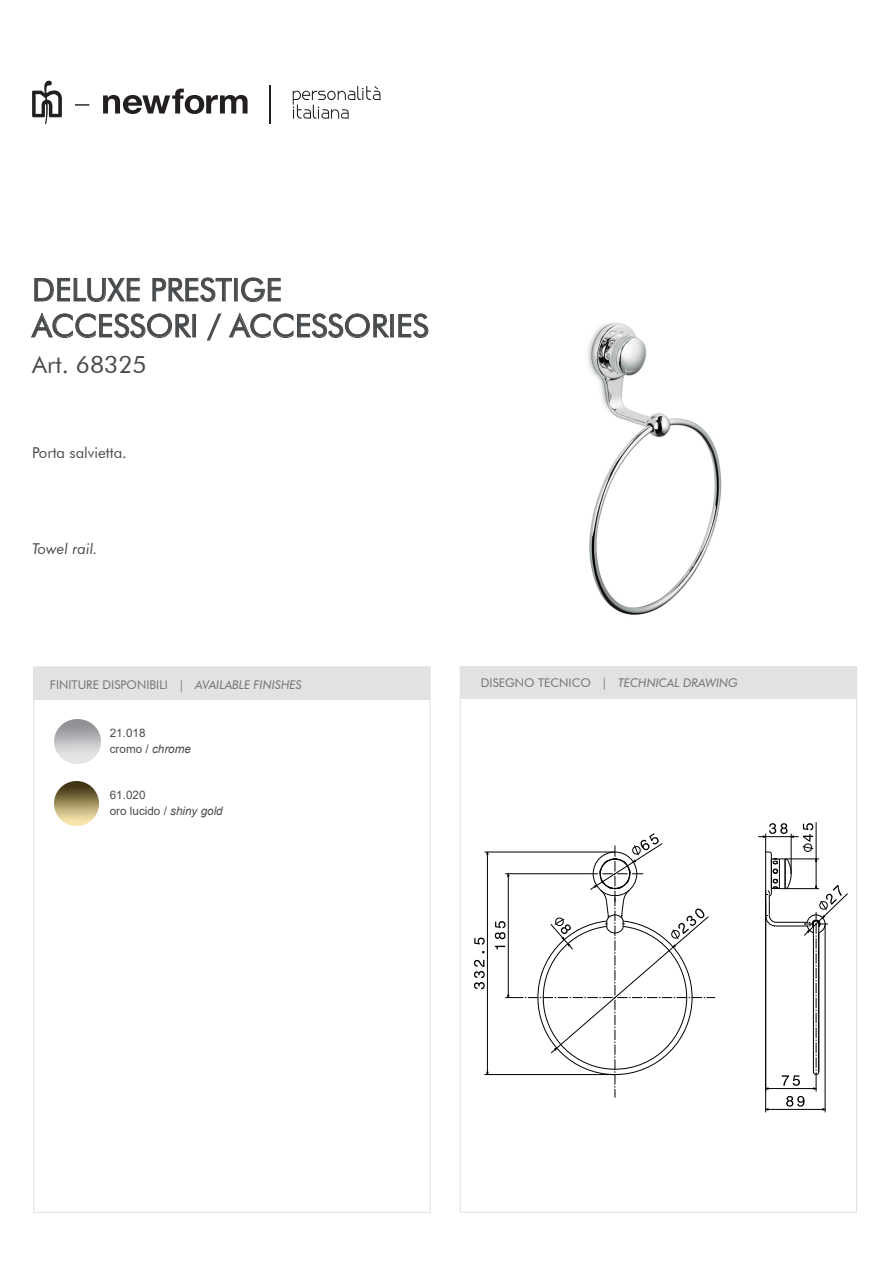
<style>
.page{position:relative;width:893px;height:1263px;background:#fff}
.page>*{position:absolute;margin:0;border:0;box-sizing:border-box;transform-origin:0 0}
.t1{font:31.5px/36px "Futura BT";color:#484b4d}
.t2{font:24px "Futura BT";color:#484b4d}
.t3{font:15px "Futura BT";color:#484b4d}
.t4{font:italic 15px "Futura BT";color:#484b4d}
.t5{font:12px "Futura BT";color:#717577}
.t6{font:italic 12px "Futura BT";color:#717577}
.t7{font:11.7px/15.5px "Arial";color:#484b4d}
.s1{font-style:italic}
.s2{font-style:normal}
</style>
<div class="page">
<img style="left:588px;top:323px;width:134px;height:292px">
<div style="left:460px;top:667px;width:396px;height:32px;background:#e1e2e1"></div>
<div style="left:34px;top:667px;width:396px;height:32px;background:#e1e2e1"></div>
<svg style="left:293px;top:86px;width:87px;height:33px"></svg>
<svg style="left:32px;top:80px;width:215px;height:44px"></svg>
<hr style="left:269px;top:85px;width:2px;height:39px;background:#231f20">
<img style="left:55px;top:720px;width:45px;height:44px">
<img style="left:55px;top:782px;width:43px;height:43px">
<svg style="left:34px;top:278px;width:106px;height:24px"></svg>
<svg style="left:152px;top:277px;width:80px;height:25px"></svg>
<div style="left:234px;top:278px;width:3px;height:23px;border:1px solid #484b4d"></div>
<svg style="left:241px;top:277px;width:40px;height:25px"></svg>
<svg style="left:31px;top:312px;width:161px;height:26px"></svg>
<div style="left:192px;top:314px;width:4px;height:23px;border:1px solid #484b4d"></div>
<svg style="left:207px;top:313px;width:15px;height:28px"></svg>
<svg style="left:229px;top:312px;width:161px;height:26px"></svg>
<div style="left:390px;top:314px;width:4px;height:23px;border:1px solid #484b4d"></div>
<svg style="left:398px;top:313px;width:30px;height:25px"></svg>
<hr style="left:765px;top:901px;width:1px;height:211px;background:#000">
<hr style="left:824px;top:924px;width:1px;height:188px;background:#000">
<hr style="left:484px;top:1074px;width:131px;height:1px;background:#000">
<hr style="left:484px;top:852px;width:131px;height:1px;background:#000">
<hr style="left:758px;top:836px;width:40px;height:1px;background:#000">
<svg style="left:762px;top:823px;width:85px;height:287px"></svg>
<hr style="left:815px;top:822px;width:1px;height:67px;background:#000">
<svg style="left:495px;top:833px;width:220px;height:265px"></svg>
<hr style="left:508px;top:874px;width:1px;height:124px;background:#000">
<svg style="left:474px;top:938px;width:10px;height:51px"></svg>
<hr style="left:487px;top:852px;width:1px;height:223px;background:#000">
<h1 class="t1" style="left:32px;top:272px;width:398px">DELUXE PRESTIGE<br>ACCESSORI / ACCESSORIES</h1>
<h2 class="t2" style="left:32px;top:350px;width:116px">Art. 68325</h2>
<p class="t3" style="left:32px;top:443px;width:96px">Porta salvietta.</p>
<p class="t4" style="left:32px;top:539px;width:67px">Towel rail.</p>
<p class="t5" style="left:50px;top:677px;width:253px">FINITURE DISPONIBILI | <span class="s1">AVAILABLE FINISHES</span></p>
<p class="t7" style="left:110px;top:725px;width:83px">21.018<br>cromo / <span class="s1">chrome</span></p>
<p class="t7" style="left:110px;top:788px;width:114px">61.020<br>oro lucido / <span class="s1">shiny gold</span></p>
<p class="t6" style="left:481px;top:676px;width:258px"><span class="s2">DISEGNO TECNICO |</span> TECHNICAL DRAWING</p>
</div>
